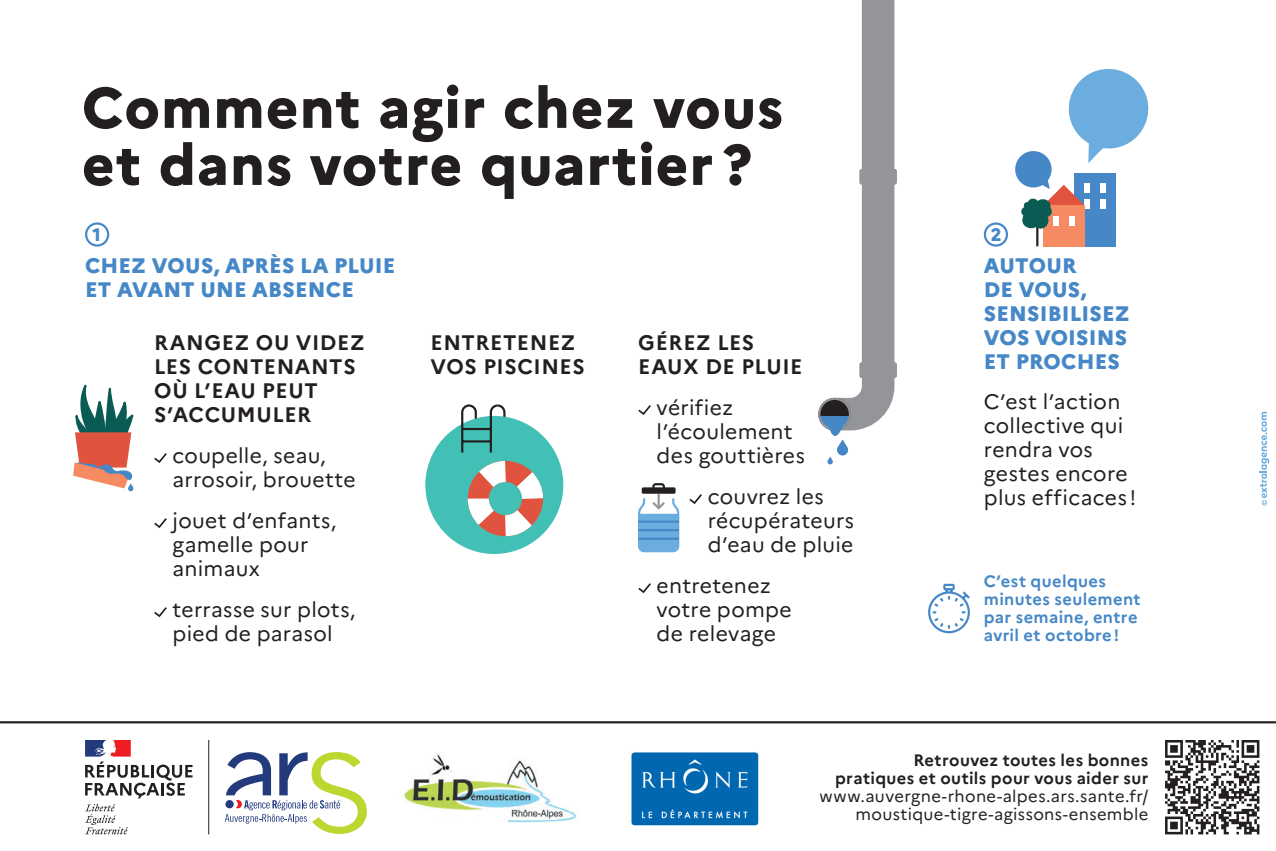
<style>
.page{position:relative;width:1276px;height:851px;background:#fff}
.page>*{position:absolute;margin:0;border:0;box-sizing:border-box;transform-origin:0 0}
.t1{font:800 57px/57px "Marianne";letter-spacing:.02em;color:#231f20}
.t2{font:21px/24px "Marianne";letter-spacing:.015em;color:#231f20}
.t3{font:700 21px/24px "Marianne";letter-spacing:.025em;color:#231f20}
.t4{font:800 21px/24px "Marianne";letter-spacing:.01em;color:#4587c7}
.t5{font:800 18px "Marianne";color:#4587c7}
.t6{font:16.5px/18px "Marianne";letter-spacing:.02em;color:#231f20;text-align:right}
.t7{font:700 16.5px/18px "Marianne";letter-spacing:.025em;color:#4587c7}
.t8{font:700 16.5px/18px "Marianne";letter-spacing:.025em;color:#231f20;text-align:right}
</style>
<div class="page">
<hr style="left:0;top:721px;width:1276px;height:2px;background:#231f20">
<img style="left:404px;top:754px;width:172px;height:69px">
<div style="left:85px;top:222px;width:24px;height:24px;border:2px solid #4587c7;border-radius:50%"></div>
<div style="left:984px;top:222px;width:24px;height:24px;border:2px solid #4587c7;border-radius:50%"></div>
<svg style="left:154px;top:453px;width:13px;height:10px"></svg>
<svg style="left:154px;top:518px;width:13px;height:10px"></svg>
<svg style="left:154px;top:607px;width:13px;height:11px"></svg>
<svg style="left:638px;top:405px;width:13px;height:10px"></svg>
<svg style="left:689px;top:494px;width:13px;height:10px"></svg>
<svg style="left:638px;top:583px;width:13px;height:11px"></svg>
<div style="left:1074px;top:173px;width:41px;height:73px;background:#4587c7"></div>
<div style="left:1043px;top:205px;width:41px;height:41px;background:#f68b63"></div>
<hr style="left:1036px;top:218px;width:2px;height:28px;background:#231f20">
<svg style="left:1015px;top:69px;width:134px;height:162px"></svg>
<svg style="left:225px;top:752px;width:142px;height:81px"></svg>
<svg style="left:85px;top:740px;width:107px;height:94px"></svg>
<svg style="left:73px;top:384px;width:61px;height:107px"></svg>
<svg style="left:818px;top:0;width:79px;height:431px"></svg>
<div style="left:859px;top:362px;width:38px;height:16px;background:#939598;border-radius:2px"></div>
<div style="left:818px;top:398px;width:33px;height:32px;background:#231f20;border-radius:50%"></div>
<div style="left:818px;top:398px;width:33px;height:32px;border:2px solid #939598;border-radius:50%"></div>
<svg style="left:818px;top:416px;width:33px;height:48px"></svg>
<div style="left:859px;top:169px;width:38px;height:16px;background:#939598;border-radius:2px"></div>
<svg style="left:638px;top:483px;width:42px;height:70px"></svg>
<svg style="left:425px;top:404px;width:139px;height:150px"></svg>
<hr style="left:208px;top:739px;width:1px;height:95px;background:#231f20">
<svg style="left:928px;top:583px;width:42px;height:51px"></svg>
<svg style="left:1165px;top:740px;width:94px;height:94px"></svg>
<svg style="left:1259px;top:412px;width:10px;height:93px"></svg>
<img style="left:631px;top:752px;width:128px;height:74px">
<h1 class="t1" style="left:82px;top:79px;width:703px">Comment agir chez vous et dans votre quartier ?</h1>
<p class="t5" style="left:92px;top:224px;width:10px">1</p>
<p class="t4" style="left:85px;top:253px;width:312px">CHEZ VOUS, APRÈS LA PLUIE<br>ET AVANT UNE ABSENCE</p>
<p class="t3" style="left:154px;top:330px;width:212px">RANGEZ OU VIDEZ<br>LES CONTENANTS<br>OÙ L’EAU PEUT<br>S’ACCUMULER</p>
<p class="t2" style="left:172px;top:443px;width:185px">coupelle, seau, arrosoir, brouette</p>
<p class="t2" style="left:172px;top:508px;width:165px">jouet d’enfants, gamelle pour animaux</p>
<p class="t2" style="left:172px;top:597px;width:184px">terrasse sur plots, pied de parasol</p>
<p class="t3" style="left:431px;top:330px;width:156px">ENTRETENEZ<br>VOS PISCINES</p>
<p class="t3" style="left:638px;top:330px;width:166px">GÉREZ LES<br>EAUX DE PLUIE</p>
<p class="t2" style="left:656px;top:395px;width:150px">vérifiez l’écoulement des gouttières</p>
<p class="t2" style="left:707px;top:484px;width:148px">couvrez les récupérateurs d’eau de pluie</p>
<p class="t2" style="left:656px;top:573px;width:137px">entretenez votre pompe de relevage</p>
<p class="t5" style="left:990px;top:223px;width:12px">2</p>
<p class="t4" style="left:984px;top:253px;width:147px">AUTOUR<br>DE VOUS,<br>SENSIBILISEZ<br>VOS VOISINS<br>ET PROCHES</p>
<p class="t2" style="left:984px;top:389px;width:154px">C’est l’action collective qui rendra vos gestes encore plus efficaces!</p>
<p class="t7" style="left:984px;top:572px;width:158px">C’est quelques minutes seulement par semaine, entre avril et octobre!</p>
<p class="t8" style="left:835px;top:751px;width:315px">Retrouvez toutes les bonnes pratiques et outils pour vous aider sur</p>
<p class="t6" style="left:819px;top:787px;width:330px">www.auvergne-rhone-alpes.ars.sante.fr/ moustique-tigre-agissons-ensemble</p>
</div>
